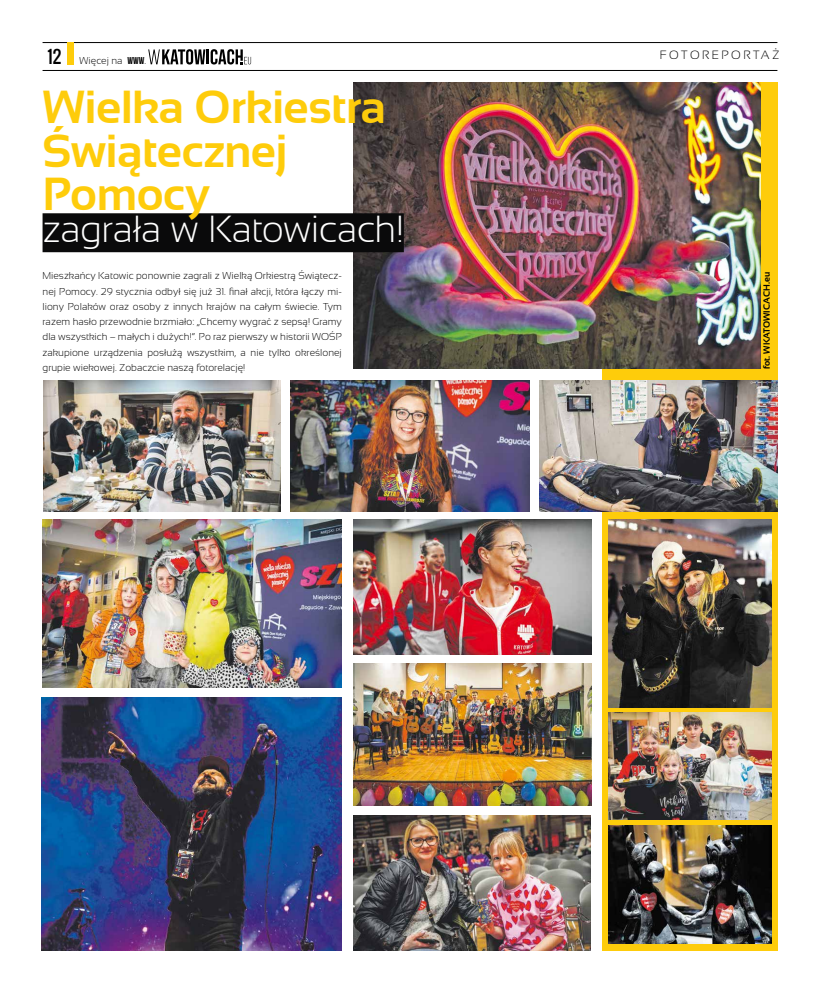
<style>
.page{position:relative;width:820px;height:993px;background:#fff}
.page>*{position:absolute;margin:0;border:0;box-sizing:border-box;transform-origin:0 0}
.t1{font:700 46.3px/43.5px "Sansation";letter-spacing:-.01em;color:#fecc0b}
.t2{font:300 37.7px "Sansation";letter-spacing:-.015em;color:#fff}
.t3{font:300 12px "Sansation";letter-spacing:.2em;color:#000}
.t4{font:300 10px/15.2px "Sansation";color:#000;text-align:justify}
.t5{font:700 9px "Sansation";color:#000}
.s1{font-family:"Oswald";font-weight:400;font-size:17px}
.s2{font-family:"Bebas Neue";font-weight:400}
</style>
<div class="page">
<hr style="left:43px;top:42px;width:734px;height:1px;background:#000">
<svg style="left:148px;top:49px;width:103px;height:15px"></svg>
<hr style="left:43px;top:70px;width:734px;height:1px;background:#000">
<div style="left:67px;top:43px;width:6px;height:22px;background:#fecc0b"></div>
<div style="left:602px;top:82px;width:175px;height:868px;background:#fecc0b"></div>
<img style="left:539px;top:380px;width:238px;height:131px">
<img style="left:353px;top:663px;width:237px;height:141px">
<img style="left:608px;top:712px;width:162px;height:107px">
<img style="left:608px;top:825px;width:163px;height:117px">
<img style="left:42px;top:697px;width:300px;height:253px">
<img style="left:608px;top:519px;width:162px;height:187px">
<img style="left:353px;top:82px;width:407px;height:287px">
<img style="left:353px;top:815px;width:237px;height:135px">
<img style="left:353px;top:519px;width:237px;height:135px">
<div style="left:43px;top:213px;width:360px;height:39px;background:#0a0a0b"></div>
<img style="left:43px;top:519px;width:299px;height:168px">
<img style="left:44px;top:380px;width:236px;height:131px">
<img style="left:291px;top:380px;width:238px;height:131px">
<p class="t4" style="left:48px;top:53px;width:100px"><span class="s1">12</span> Więcej na <span class="s2">WWW</span>.</p>
<p class="t3" style="left:659px;top:48px;width:121px">FOTOREPORTAŻ</p>
<h1 class="t1" style="left:43px;top:85px;width:345px">Wielka Orkiestra<br>Świątecznej<br>Pomocy</h1>
<h2 class="t2" style="left:43px;top:207px;width:362px">zagrała w Katowicach!</h2>
<p class="t4" style="left:43px;top:268px;width:301px">Mieszkańcy Katowic ponownie zagrali z Wielką Orkiestrą Świątecz&shy;nej Pomocy. 29 stycznia odbył się już 31. finał akcji, która łączy mi&shy;liony Polaków oraz osoby z innych krajów na całym świecie. Tym razem hasło przewodnie brzmiało: „Chcemy wygrać z sepsą! Gramy dla wszystkich – małych i dużych!”. Po raz pierwszy w historii WOŚP zakupione urządzenia posłużą wszystkim, a nie tylko określonej grupie wiekowej. Zobaczcie naszą fotorelację!</p>
<p class="t5" style="left:761px;top:369px;width:98px;rotate:-90deg">fot. WKATOWICACH.eu</p>
</div>
